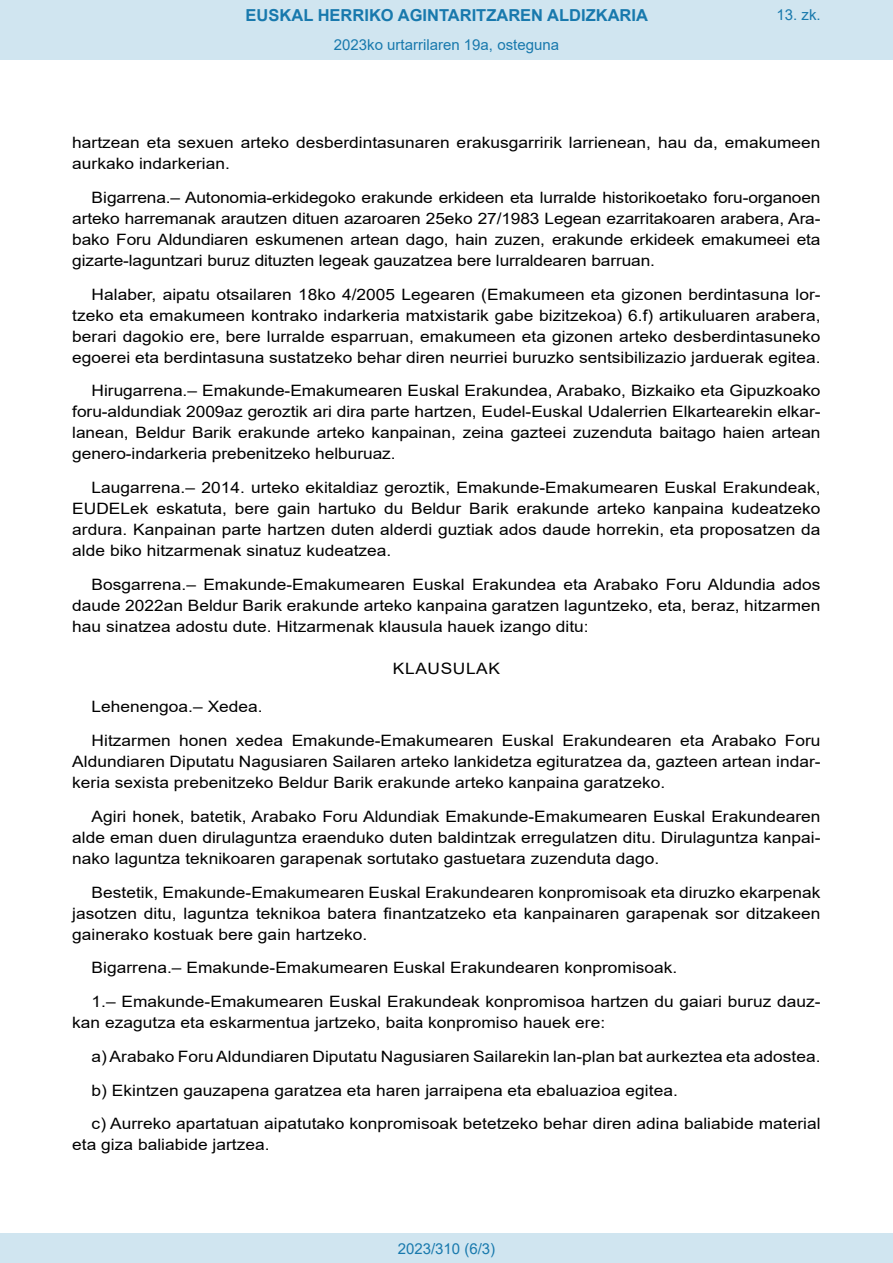
<style>
.page{position:relative;width:893px;height:1263px;background:#fff}
.page>*{position:absolute;margin:0;border:0;box-sizing:border-box;transform-origin:0 0}
.t1{font:700 16.5px "Arial";color:#1879ad}
.BOPVDetalle{font:15.6px/21px "Arial";color:#000;text-align:justify;scale:1.11 1}
.BOPVClave{font:15.6px "Arial";letter-spacing:.035em;color:#000;scale:1.11 1}
.Paginacion_Centro{font:15px "Arial";color:#1879ad}
</style>
<div class="page">
<div style="left:0;top:0;width:893px;height:60px;background:#d0e5f0"></div>
<div style="left:0;top:1233px;width:893px;height:30px;background:#d0e5f0"></div>
<p class="t1" style="left:246px;top:3px;width:404px">EUSKAL HERRIKO AGINTARITZAREN ALDIZKARIA</p>
<p class="Paginacion_Centro" style="left:334px;top:35px;width:227px">2023ko urtarrilaren 19a, osteguna</p>
<p class="Paginacion_Centro" style="left:776px;top:5px;width:46px">13. zk.</p>
<p class="BOPVDetalle" style="left:72px;top:132px;width:676px">hartzean eta sexuen arteko desberdintasunaren erakusgarririk larrienean, hau da, emakumeen aurkako indarkerian.</p>
<p class="BOPVDetalle" style="left:72px;top:187px;width:676px;text-indent:19px">Bigarrena.– Autonomia-erkidegoko erakunde erkideen eta lurralde historikoetako foru-organoen arteko harremanak arautzen dituen azaroaren 25eko 27/1983 Legean ezarritakoaren arabera, Ara&shy;bako Foru Aldundiaren eskumenen artean dago, hain zuzen, erakunde erkideek emakumeei eta gizarte-laguntzari buruz dituzten legeak gauzatzea bere lurraldearen barruan.</p>
<p class="BOPVDetalle" style="left:72px;top:284px;width:676px;text-indent:19px">Halaber, aipatu otsailaren 18ko 4/2005 Legearen (Emakumeen eta gizonen berdintasuna lor&shy;tzeko eta emakumeen kontrako indarkeria matxistarik gabe bizitzekoa) 6.f) artikuluaren arabera, berari dagokio ere, bere lurralde esparruan, emakumeen eta gizonen arteko desberdintasuneko egoerei eta berdintasuna sustatzeko behar diren neurriei buruzko sentsibilizazio jarduerak egitea.</p>
<p class="BOPVDetalle" style="left:72px;top:380px;width:676px;text-indent:19px">Hirugarrena.– Emakunde-Emakumearen Euskal Erakundea, Arabako, Bizkaiko eta Gipuzkoako foru-aldundiak 2009az geroztik ari dira parte hartzen, Eudel-Euskal Udalerrien Elkartearekin elkar&shy;lanean, Beldur Barik erakunde arteko kanpainan, zeina gazteei zuzenduta baitago haien artean genero-indarkeria prebenitzeko helburuaz.</p>
<p class="BOPVDetalle" style="left:72px;top:477px;width:676px;text-indent:19px">Laugarrena.– 2014. urteko ekitaldiaz geroztik, Emakunde-Emakumearen Euskal Erakundeak, EUDELek eskatuta, bere gain hartuko du Beldur Barik erakunde arteko kanpaina kudeatzeko ardura. Kanpainan parte hartzen duten alderdi guztiak ados daude horrekin, eta proposatzen da alde biko hitzarmenak sinatuz kudeatzea.</p>
<p class="BOPVDetalle" style="left:72px;top:574px;width:676px;text-indent:19px">Bosgarrena.– Emakunde-Emakumearen Euskal Erakundea eta Arabako Foru Aldundia ados daude 2022an Beldur Barik erakunde arteko kanpaina garatzen laguntzeko, eta, beraz, hitzarmen hau sinatzea adostu dute. Hitzarmenak klausula hauek izango ditu:</p>
<p class="BOPVClave" style="left:393px;top:658px;width:98px">KLAUSULAK</p>
<p class="BOPVDetalle" style="left:92px;top:696px;width:156px">Lehenengoa.– Xedea.</p>
<p class="BOPVDetalle" style="left:72px;top:730px;width:676px;text-indent:19px">Hitzarmen honen xedea Emakunde-Emakumearen Euskal Erakundearen eta Arabako Foru Aldundiaren Diputatu Nagusiaren Sailaren arteko lankidetza egituratzea da, gazteen artean indar&shy;keria sexista prebenitzeko Beldur Barik erakunde arteko kanpaina garatzeko.</p>
<p class="BOPVDetalle" style="left:72px;top:806px;width:676px;text-indent:19px">Agiri honek, batetik, Arabako Foru Aldundiak Emakunde-Emakumearen Euskal Erakundearen alde eman duen dirulaguntza eraenduko duten baldintzak erregulatzen ditu. Dirulaguntza kanpai&shy;nako laguntza teknikoaren garapenak sortutako gastuetara zuzenduta dago.</p>
<p class="BOPVDetalle" style="left:72px;top:881px;width:676px;text-indent:19px">Bestetik, Emakunde-Emakumearen Euskal Erakundearen konpromisoak eta diruzko ekarpenak jasotzen ditu, laguntza teknikoa batera finantzatzeko eta kanpainaren garapenak sor ditzakeen gainerako kostuak bere gain hartzeko.</p>
<p class="BOPVDetalle" style="left:92px;top:957px;width:529px">Bigarrena.– Emakunde-Emakumearen Euskal Erakundearen konpromisoak.</p>
<p class="BOPVDetalle" style="left:72px;top:991px;width:676px;text-indent:19px">1.– Emakunde-Emakumearen Euskal Erakundeak konpromisoa hartzen du gaiari buruz dauz&shy;kan ezagutza eta eskarmentua jartzeko, baita konpromiso hauek ere:</p>
<p class="BOPVDetalle" style="left:92px;top:1046px;width:658px">a) Arabako Foru Aldundiaren Diputatu Nagusiaren Sailarekin lan-plan bat aurkeztea eta adostea.</p>
<p class="BOPVDetalle" style="left:92px;top:1079px;width:530px">b) Ekintzen gauzapena garatzea eta haren jarraipena eta ebaluazioa egitea.</p>
<p class="BOPVDetalle" style="left:72px;top:1113px;width:676px;text-indent:19px">c) Aurreko apartatuan aipatutako konpromisoak betetzeko behar diren adina baliabide material eta giza baliabide jartzea.</p>
<p class="Paginacion_Centro" style="left:398px;top:1238px;width:99px">2023/310 (6/3)</p>
</div>
